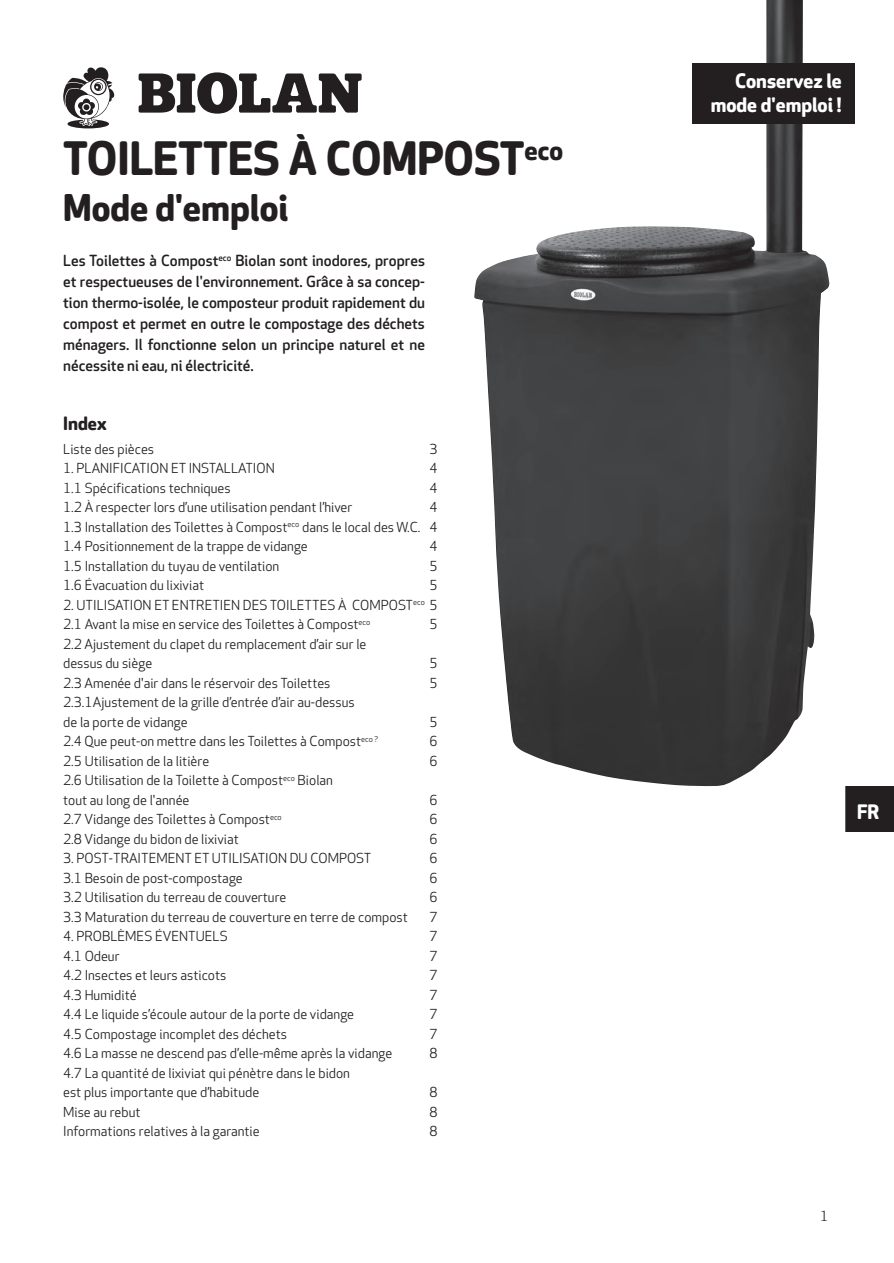
<style>
.page{position:relative;width:894px;height:1263px;background:#fff}
.page>*{position:absolute;margin:0;border:0;box-sizing:border-box;transform-origin:0 0}
.t1{font:700 45px "Apex Rounded";color:#231f20}
.t2{font:700 36px "Apex Rounded";color:#231f20}
.t3{font:700 19.5px/24px "Apex Rounded";color:#fff;text-align:right}
.t4{font:700 18px "Apex Rounded";color:#231f20}
.t5{font:500 15px/21px "Apex Rounded";color:#231f20;text-align:justify}
.t6{font:13.5px/19.5px "Apex Rounded";color:#231f20}
</style>
<div class="page">
<div style="left:845px;top:786px;width:48px;height:46px;background:#231f20"></div>
<img style="left:474px;top:0;width:355px;height:786px">
<svg style="left:138px;top:72px;width:223px;height:42px"></svg>
<svg style="left:63px;top:67px;width:52px;height:61px"></svg>
<div style="left:691px;top:63px;width:163px;height:61px;background:#231f20"></div>
<h1 class="t1" style="left:63px;top:132px;width:501px">TOILETTES À COMPOST<sup>eco</sup></h1>
<h2 class="t2" style="left:63px;top:187px;width:227px">Mode d'emploi</h2>
<p class="t5" style="left:63px;top:250px;width:363px">Les Toilettes à Compost<sup>eco</sup> Biolan sont inodores, propres et respectueuses de l'environnement. Grâce à sa concep&shy;tion thermo-isolée, le composteur produit rapidement du compost et permet en outre le compostage des déchets ménagers. Il fonctionne selon un principe naturel et ne nécessite ni eau, ni électricité.</p>
<h3 class="t4" style="left:63px;top:413px;width:45px">Index</h3>
<p class="t6" style="left:63px;top:440px;width:92px">Liste des pièces</p>
<p class="t6" style="left:429px;top:440px;width:10px">3</p>
<p class="t6" style="left:63px;top:459px;width:213px">1. PLANIFICATION ET INSTALLATION</p>
<p class="t6" style="left:429px;top:459px;width:10px">4</p>
<p class="t6" style="left:63px;top:479px;width:169px">1.1 Spécifications techniques</p>
<p class="t6" style="left:429px;top:479px;width:10px">4</p>
<p class="t6" style="left:63px;top:498px;width:290px">1.2 À respecter lors d’une utilisation pendant l’hiver</p>
<p class="t6" style="left:63px;top:498px;width:376px;text-align:justify;text-indent:366px">4<br>1.3 Installation des Toilettes à Compost<sup>eco</sup> dans le local des W.C. 4<br>1.4 Positionnement de la trappe de vidange</p>
<p class="t6" style="left:429px;top:537px;width:10px">4</p>
<p class="t6" style="left:63px;top:557px;width:217px">1.5 Installation du tuyau de ventilation</p>
<p class="t6" style="left:429px;top:557px;width:10px">5</p>
<p class="t6" style="left:63px;top:576px;width:142px">1.6 Évacuation du lixiviat</p>
<p class="t6" style="left:429px;top:576px;width:10px">5</p>
<p class="t6" style="left:63px;top:595px;width:376px">2. UTILISATION ET ENTRETIEN DES TOILETTES À COMPOST<sup>eco</sup> 5<br>2.1 Avant la mise en service des Toilettes à Compost<sup>eco</sup></p>
<p class="t6" style="left:429px;top:615px;width:10px">5</p>
<p class="t6" style="left:63px;top:635px;width:304px">2.2 Ajustement du clapet du remplacement d’air sur le dessus du siège</p>
<p class="t6" style="left:429px;top:654px;width:10px">5</p>
<p class="t6" style="left:63px;top:673px;width:269px">2.3 Amenée d'air dans le réservoir des Toilettes</p>
<p class="t6" style="left:429px;top:673px;width:10px">5</p>
<p class="t6" style="left:63px;top:693px;width:293px">2.3.1Ajustement de la grille d’entrée d’air au-dessus de la porte de vidange</p>
<p class="t6" style="left:429px;top:712px;width:10px">5</p>
<p class="t6" style="left:63px;top:732px;width:316px">2.4 Que peut-on mettre dans les Toilettes à Compost<sup>eco</sup> <sup>?</sup></p>
<p class="t6" style="left:429px;top:732px;width:10px">6</p>
<p class="t6" style="left:63px;top:752px;width:147px">2.5 Utilisation de la litière</p>
<p class="t6" style="left:429px;top:752px;width:10px">6</p>
<p class="t6" style="left:63px;top:771px;width:271px">2.6 Utilisation de la Toilette à Compost<sup>eco</sup> Biolan tout au long de l'année</p>
<p class="t6" style="left:429px;top:791px;width:10px">6</p>
<p class="t6" style="left:63px;top:810px;width:220px">2.7 Vidange des Toilettes à Compost<sup>eco</sup></p>
<p class="t6" style="left:429px;top:810px;width:10px">6</p>
<p class="t6" style="left:63px;top:830px;width:177px">2.8 Vidange du bidon de lixiviat</p>
<p class="t6" style="left:429px;top:830px;width:10px">6</p>
<p class="t6" style="left:63px;top:849px;width:310px">3. POST-TRAITEMENT ET UTILISATION DU COMPOST</p>
<p class="t6" style="left:429px;top:849px;width:10px">6</p>
<p class="t6" style="left:63px;top:868px;width:181px">3.1 Besoin de post-compostage</p>
<p class="t6" style="left:429px;top:868px;width:10px">6</p>
<p class="t6" style="left:63px;top:888px;width:225px">3.2 Utilisation du terreau de couverture</p>
<p class="t6" style="left:429px;top:888px;width:10px">6</p>
<p class="t6" style="left:63px;top:907px;width:346px">3.3 Maturation du terreau de couverture en terre de compost</p>
<p class="t6" style="left:429px;top:907px;width:10px">7</p>
<p class="t6" style="left:63px;top:927px;width:166px">4. PROBLÈMES ÉVENTUELS</p>
<p class="t6" style="left:429px;top:927px;width:10px">7</p>
<p class="t6" style="left:63px;top:946px;width:58px">4.1 Odeur</p>
<p class="t6" style="left:429px;top:946px;width:10px">7</p>
<p class="t6" style="left:63px;top:966px;width:165px">4.2 Insectes et leurs asticots</p>
<p class="t6" style="left:429px;top:966px;width:10px">7</p>
<p class="t6" style="left:63px;top:985px;width:75px">4.3 Humidité</p>
<p class="t6" style="left:429px;top:985px;width:10px">7</p>
<p class="t6" style="left:63px;top:1005px;width:292px">4.4 Le liquide s’écoule autour de la porte de vidange</p>
<p class="t6" style="left:429px;top:1005px;width:10px">7</p>
<p class="t6" style="left:63px;top:1024px;width:225px">4.5 Compostage incomplet des déchets</p>
<p class="t6" style="left:429px;top:1024px;width:10px">7</p>
<p class="t6" style="left:63px;top:1044px;width:330px">4.6 La masse ne descend pas d’elle-même après la vidange</p>
<p class="t6" style="left:429px;top:1044px;width:10px">8</p>
<p class="t6" style="left:63px;top:1063px;width:288px">4.7 La quantité de lixiviat qui pénètre dans le bidon est plus importante que d’habitude</p>
<p class="t6" style="left:429px;top:1083px;width:10px">8</p>
<p class="t6" style="left:63px;top:1102px;width:79px">Mise au rebut</p>
<p class="t6" style="left:429px;top:1102px;width:10px">8</p>
<p class="t6" style="left:63px;top:1122px;width:198px">Informations relatives à la garantie</p>
<p class="t6" style="left:429px;top:1122px;width:10px">8</p>
<h3 class="t3" style="left:710px;top:69px;width:132px">Conservez le mode d'emploi !</h3>
<h3 class="t3" style="left:856px;top:800px;width:24px">FR</h3>
<p class="t6" style="left:819px;top:1207px;width:10px">1</p>
</div>
